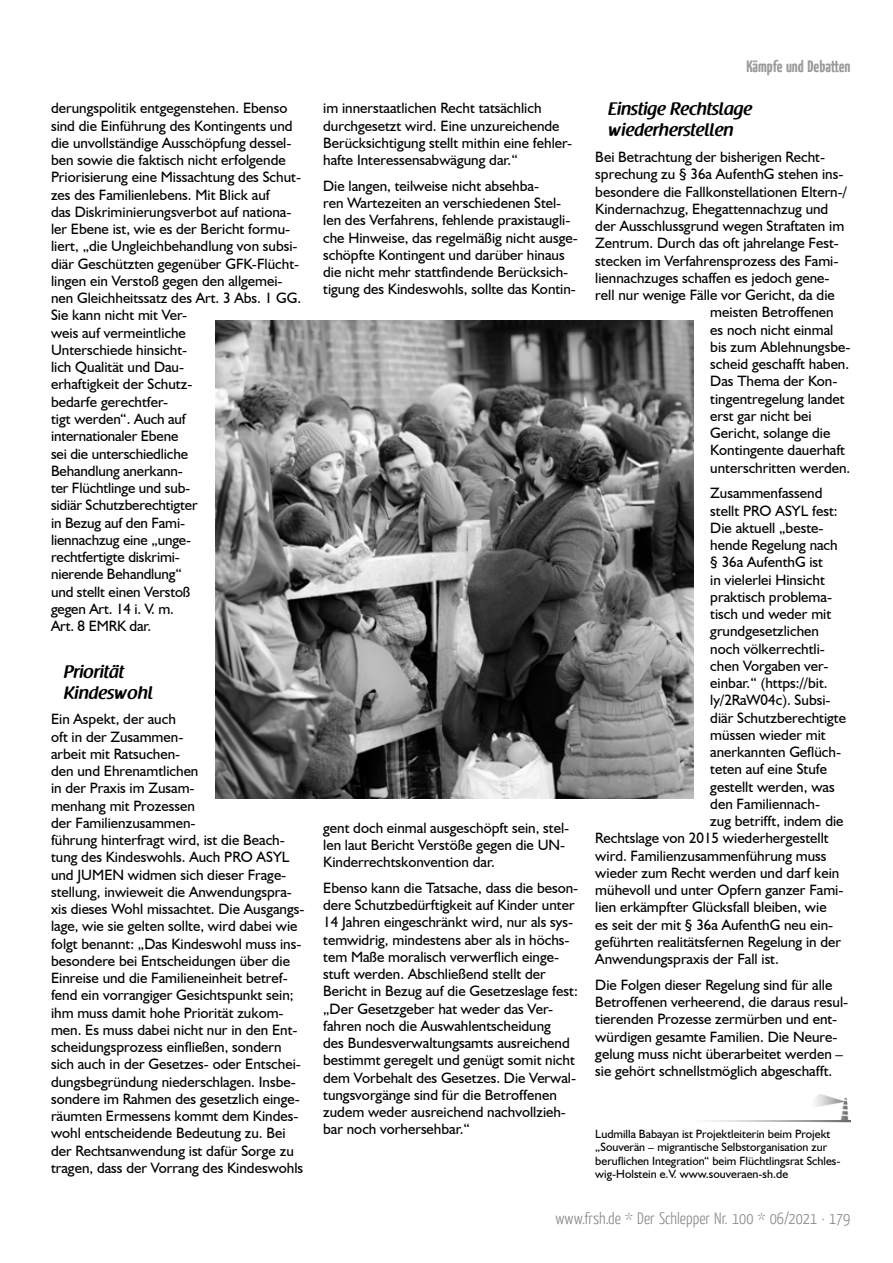
<style>
.page{position:relative;width:893px;height:1263px;background:#fff}
.page>*{position:absolute;margin:0;border:0;box-sizing:border-box;transform-origin:0 0}
.t1{font:600 18px/21px "Raspoutine";color:#000}
.t2{font:300 16.5px "Yanone Kaffeesatz";color:#878787}
.t3{font:700 16.5px "Yanone Kaffeesatz";color:#575756}
.t4{font:15px/17.2px "Humanist 521 BT";color:#000}
.t5{font:12px/13.5px "Humanist 521 BT";color:#000}
</style>
<div class="page">
<img style="left:815px;top:1094px;width:35px;height:29px">
<img style="left:709px;top:1120px;width:141px;height:2px">
<img style="left:216px;top:321px;width:477px;height:477px">
<p class="t4" style="left:51px;top:99px;width:252px">derungspolitik entgegenstehen. Ebenso sind die Einführung des Kontingents und die unvollständige Ausschöpfung dessel&shy;ben sowie die faktisch nicht erfolgende<br>Priorisierung eine Missachtung des Schut&shy;zes des Familienlebens. Mit Blick auf<br>das Diskriminierungsverbot auf nationa&shy;ler Ebene ist, wie es der Bericht formu&shy;liert, „die Ungleichbehandlung von subsi&shy;diär Geschützten gegenüber GFK-Flücht&shy;lingen ein Verstoß gegen den allgemei&shy;nen Gleichheitssatz des Art. 3 Abs. 1 GG.<br>Sie kann nicht mit Ver-<br>weis auf vermeintliche<br>Unterschiede hinsicht-<br>lich Qualität und Dau-<br>erhaftigkeit der Schutz-<br>bedarfe gerechtfer-<br>tigt werden“. Auch auf<br>internationaler Ebene<br>sei die unterschiedliche<br>Behandlung anerkann-<br>ter Flüchtlinge und sub-<br>sidiär Schutzberechtigter<br>in Bezug auf den Fami-<br>liennachzug eine „unge-<br>rechtfertigte diskrimi-<br>nierende Behandlung“<br>und stellt einen Verstoß<br>gegen Art. 14 i. V. m.<br>Art. 8 EMRK dar.</p>
<p class="t1" style="left:64px;top:661px;width:91px">Priorität<br>Kindeswohl</p>
<p class="t4" style="left:51px;top:710px;width:255px">Ein Aspekt, der auch<br>oft in der Zusammen-<br>arbeit mit Ratsuchen-<br>den und Ehrenamtlichen<br>in der Praxis im Zusam-<br>menhang mit Prozessen<br>der Familienzusammen-<br>führung hinterfragt wird, ist die Beach&shy;tung des Kindeswohls. Auch PRO ASYL und JUMEN widmen sich dieser Frage&shy;stellung, inwieweit die Anwendungspra&shy;xis dieses Wohl missachtet. Die Ausgangs&shy;lage, wie sie gelten sollte, wird dabei wie folgt benannt: „Das Kindeswohl muss ins&shy;besondere bei Entscheidungen über die Einreise und die Familieneinheit betref&shy;fend ein vorrangiger Gesichtspunkt sein; ihm muss damit hohe Priorität zukom&shy;men. Es muss dabei nicht nur in den Ent&shy;scheidungsprozess einfließen, sondern sich auch in der Gesetzes- oder Entschei&shy;dungsbegründung niederschlagen. Insbe&shy;sondere im Rahmen des gesetzlich einge&shy;räumten Ermessens kommt dem Kindes&shy;wohl entscheidende Bedeutung zu. Bei der Rechtsanwendung ist dafür Sorge zu tragen, dass der Vorrang des Kindeswohls</p>
<p class="t4" style="left:323px;top:99px;width:251px">im innerstaatlichen Recht tatsächlich durchgesetzt wird. Eine unzureichende Berücksichtigung stellt mithin eine fehler&shy;hafte Interessensabwägung dar.“</p>
<p class="t4" style="left:323px;top:177px;width:256px">Die langen, teilweise nicht absehba-<br>ren Wartezeiten an verschiedenen Stel&shy;len des Verfahrens, fehlende praxistaugli&shy;che Hinweise, das regelmäßig nicht ausge&shy;schöpfte Kontingent und darüber hinaus die nicht mehr stattfindende Berücksich&shy;tigung des Kindeswohls, sollte das Kontin-</p>
<p class="t4" style="left:323px;top:818px;width:248px">gent doch einmal ausgeschöpft sein, stel&shy;len laut Bericht Verstöße gegen die UN-<br>Kinderrechtskonvention dar.</p>
<p class="t4" style="left:323px;top:879px;width:257px">Ebenso kann die Tatsache, dass die beson&shy;dere Schutzbedürftigkeit auf Kinder unter 14 Jahren eingeschränkt wird, nur als sys&shy;temwidrig, mindestens aber als in höchs&shy;tem Maße moralisch verwerflich einge&shy;stuft werden. Abschließend stellt der Bericht in Bezug auf die Gesetzeslage fest: „Der Gesetzgeber hat weder das Ver&shy;fahren noch die Auswahlentscheidung<br>des Bundesverwaltungsamts ausreichend bestimmt geregelt und genügt somit nicht dem Vorbehalt des Gesetzes. Die Verwal&shy;tungsvorgänge sind für die Betroffenen zudem weder ausreichend nachvollzieh&shy;bar noch vorhersehbar.“</p>
<p class="t3" style="left:746px;top:55px;width:106px">Kämpfe und Debatten</p>
<p class="t1" style="left:608px;top:99px;width:146px">Einstige Rechtslage wiederherstellen</p>
<p class="t4" style="left:595px;top:148px;width:231px">Bei Betrachtung der bisherigen Recht-</p>
<p class="t4" style="left:595px;top:165px;width:250px">sprechung zu § 36a AufenthG stehen ins-</p>
<p class="t4" style="left:595px;top:182px;width:253px">besondere die Fallkonstellationen Eltern-/</p>
<p class="t4" style="left:595px;top:200px;width:235px">Kindernachzug, Ehegattennachzug und</p>
<p class="t4" style="left:595px;top:217px;width:250px">der Ausschlussgrund wegen Straftaten im</p>
<p class="t4" style="left:595px;top:234px;width:245px">Zentrum. Durch das oft jahrelange Fest-</p>
<p class="t4" style="left:595px;top:251px;width:245px">stecken im Verfahrensprozess des Fami-</p>
<p class="t4" style="left:595px;top:269px;width:236px">liennachzuges schaffen es jedoch gene-</p>
<p class="t4" style="left:595px;top:286px;width:241px">rell nur wenige Fälle vor Gericht, da die</p>
<p class="t4" style="left:710px;top:303px;width:125px">meisten Betroffenen</p>
<p class="t4" style="left:710px;top:320px;width:125px">es noch nicht einmal</p>
<p class="t4" style="left:710px;top:338px;width:142px">bis zum Ablehnungsbe-</p>
<p class="t4" style="left:710px;top:355px;width:140px">scheid geschafft haben.</p>
<p class="t4" style="left:710px;top:372px;width:129px">Das Thema der Kon-</p>
<p class="t4" style="left:710px;top:389px;width:136px">tingentregelung landet</p>
<p class="t4" style="left:710px;top:407px;width:103px">erst gar nicht bei</p>
<p class="t4" style="left:710px;top:424px;width:122px">Gericht, solange die</p>
<p class="t4" style="left:710px;top:441px;width:136px">Kontingente dauerhaft</p>
<p class="t4" style="left:710px;top:458px;width:142px">unterschritten werden.</p>
<p class="t4" style="left:710px;top:484px;width:114px">Zusammenfassend</p>
<p class="t4" style="left:710px;top:501px;width:129px">stellt PRO ASYL fest:</p>
<p class="t4" style="left:710px;top:519px;width:115px">Die aktuell „beste-</p>
<p class="t4" style="left:710px;top:536px;width:129px">hende Regelung nach</p>
<p class="t4" style="left:710px;top:553px;width:114px">§ 36a AufenthG ist</p>
<p class="t4" style="left:710px;top:570px;width:116px">in vielerlei Hinsicht</p>
<p class="t4" style="left:710px;top:588px;width:123px">praktisch problema-</p>
<p class="t4" style="left:710px;top:605px;width:122px">tisch und weder mit</p>
<p class="t4" style="left:710px;top:622px;width:110px">grundgesetzlichen</p>
<p class="t4" style="left:710px;top:639px;width:116px">noch völkerrechtli-</p>
<p class="t4" style="left:710px;top:657px;width:120px">chen Vorgaben ver-</p>
<p class="t4" style="left:710px;top:674px;width:119px">einbar.“ (https://bit.</p>
<p class="t4" style="left:710px;top:691px;width:122px">ly/2RaW04c). Subsi-</p>
<p class="t4" style="left:710px;top:708px;width:137px">diär Schutzberechtigte</p>
<p class="t4" style="left:710px;top:726px;width:117px">müssen wieder mit</p>
<p class="t4" style="left:710px;top:743px;width:132px">anerkannten Geflüch-</p>
<p class="t4" style="left:710px;top:760px;width:118px">teten auf eine Stufe</p>
<p class="t4" style="left:710px;top:777px;width:126px">gestellt werden, was</p>
<p class="t4" style="left:710px;top:795px;width:111px">den Familiennach-</p>
<p class="t4" style="left:710px;top:812px;width:135px">zug betrifft, indem die</p>
<p class="t4" style="left:595px;top:829px;width:235px">Rechtslage von 2015 wiederhergestellt</p>
<p class="t4" style="left:595px;top:846px;width:233px">wird. Familienzusammenführung muss</p>
<p class="t4" style="left:595px;top:864px;width:246px">wieder zum Recht werden und darf kein</p>
<p class="t4" style="left:595px;top:881px;width:250px">mühevoll und unter Opfern ganzer Fami-</p>
<p class="t4" style="left:595px;top:898px;width:233px">lien erkämpfter Glücksfall bleiben, wie</p>
<p class="t4" style="left:595px;top:915px;width:239px">es seit der mit § 36a AufenthG neu ein-</p>
<p class="t4" style="left:595px;top:933px;width:247px">geführten realitätsfernen Regelung in der</p>
<p class="t4" style="left:595px;top:950px;width:185px">Anwendungspraxis der Fall ist.</p>
<p class="t4" style="left:595px;top:976px;width:254px">Die Folgen dieser Regelung sind für alle Betroffenen verheerend, die daraus resul&shy;tierenden Prozesse zermürben und ent&shy;würdigen gesamte Familien. Die Neure&shy;gelung muss nicht überarbeitet werden – sie gehört schnellstmöglich abgeschafft.</p>
<p class="t5" style="left:595px;top:1126px;width:247px">Ludmilla Babayan ist Projektleiterin beim Projekt „Souverän – migrantische Selbstorganisation zur beruflichen Integration“ beim Flüchtlingsrat Schles&shy;wig-Holstein e.V. www.souveraen-sh.de</p>
<p class="t2" style="left:555px;top:1208px;width:296px">www.frsh.de * Der Schlepper Nr. 100 * 06/2021 · 179</p>
</div>
